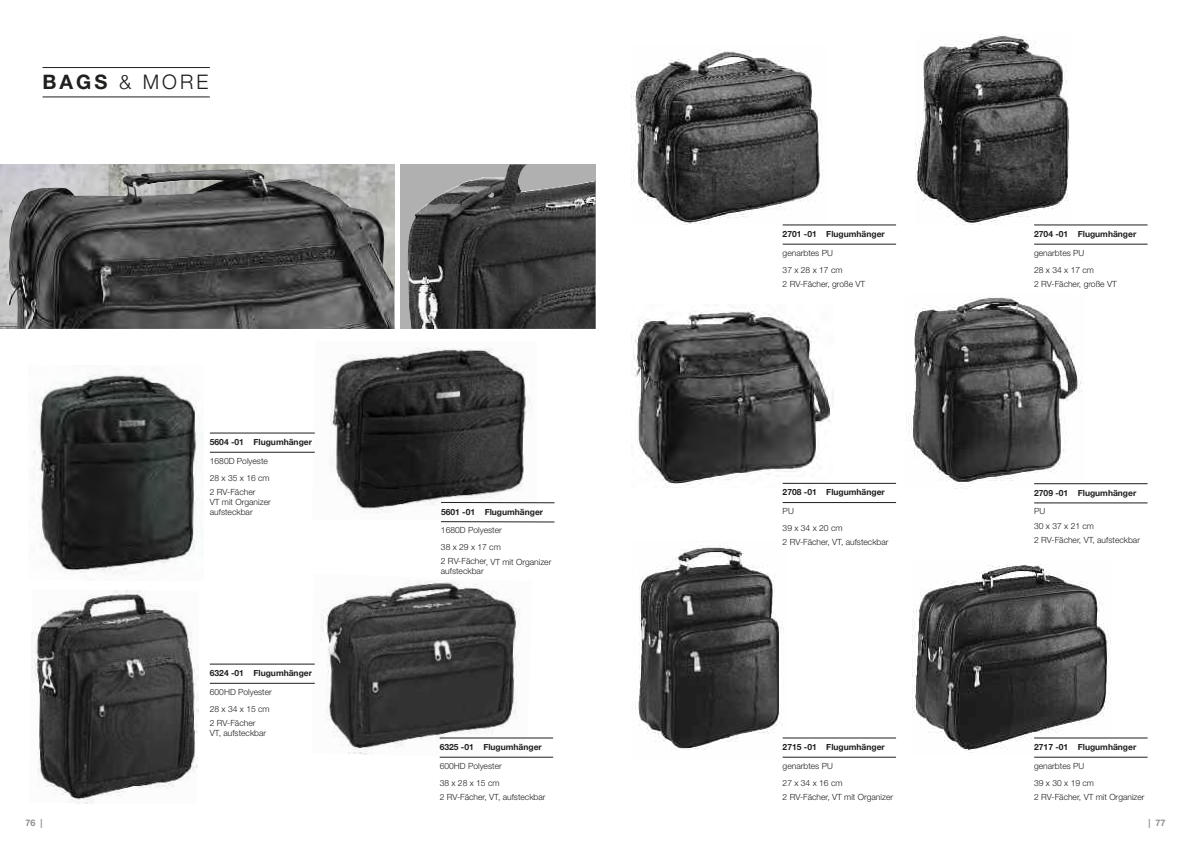
<style>
.page{position:relative;width:1191px;height:842px;background:#fff}
.page>*{position:absolute;margin:0;border:0;box-sizing:border-box;transform-origin:0 0}
.t1{font:300 20px "Helvetica Neue";color:#1f1f1e}
.t2{font:700 9px "Helvetica Neue";color:#8f8f8f}
.t3{font:300 8.5px/17.1px "Helvetica Neue";color:#1f1f1e}
.t4{font:700 8.5px "Helvetica Neue";color:#1f1f1e}
.s1{font-weight:700}
</style>
<div class="page">
<img style="left:638px;top:545px;width:149px;height:212px">
<img style="left:912px;top:564px;width:201px;height:189px">
<img style="left:631px;top:311px;width:202px;height:174px">
<img style="left:908px;top:297px;width:176px;height:191px">
<img style="left:915px;top:34px;width:155px;height:190px">
<img style="left:631px;top:49px;width:195px;height:176px">
<img style="left:31px;top:590px;width:168px;height:213px">
<img style="left:312px;top:580px;width:220px;height:175px">
<img style="left:313px;top:347px;width:224px;height:166px">
<img style="left:34px;top:375px;width:166px;height:198px">
<div style="left:400px;top:164px;width:195px;height:165px;background:#b0b0b1"></div>
<img style="left:407px;top:164px;width:188px;height:165px">
<img style="left:0;top:164px;width:394px;height:165px">
<img style="left:7px;top:169px;width:387px;height:160px">
<hr style="left:782px;top:483px;width:114px;height:1px;background:#1f1f1e">
<hr style="left:782px;top:502px;width:114px;height:1px;background:#1f1f1e">
<hr style="left:1034px;top:738px;width:113px;height:1px;background:#1f1f1e">
<hr style="left:1034px;top:757px;width:113px;height:1px;background:#1f1f1e">
<hr style="left:782px;top:738px;width:114px;height:1px;background:#1f1f1e">
<hr style="left:782px;top:757px;width:114px;height:1px;background:#1f1f1e">
<hr style="left:1034px;top:225px;width:113px;height:1px;background:#1f1f1e">
<hr style="left:1034px;top:244px;width:113px;height:1px;background:#1f1f1e">
<hr style="left:782px;top:225px;width:114px;height:1px;background:#1f1f1e">
<hr style="left:782px;top:244px;width:114px;height:1px;background:#1f1f1e">
<hr style="left:1034px;top:483px;width:113px;height:1px;background:#1f1f1e">
<hr style="left:1034px;top:503px;width:113px;height:1px;background:#1f1f1e">
<hr style="left:440px;top:738px;width:113px;height:1px;background:#1f1f1e">
<hr style="left:440px;top:757px;width:113px;height:1px;background:#1f1f1e">
<hr style="left:210px;top:664px;width:105px;height:1px;background:#1f1f1e">
<hr style="left:210px;top:683px;width:105px;height:1px;background:#1f1f1e">
<hr style="left:43px;top:67px;width:167px;height:1px;background:#1f1f1e">
<hr style="left:43px;top:97px;width:167px;height:1px;background:#1f1f1e">
<svg style="left:440px;top:502px;width:115px;height:1px"></svg>
<svg style="left:441px;top:521px;width:114px;height:1px"></svg>
<hr style="left:210px;top:433px;width:105px;height:1px;background:#1f1f1e">
<hr style="left:210px;top:452px;width:105px;height:1px;background:#1f1f1e">
<h1 class="t1" style="left:43px;top:70px;width:167px"><span class="s1">BAGS</span> &amp; MORE</h1>
<p class="t4" style="left:210px;top:437px;width:104px">5604 -01 Flugumhänger</p>
<p class="t3" style="left:210px;top:453px;width:61px">1680D Polyeste<br>28 x 35 x 16 cm</p>
<p class="t3" style="left:210px;top:488px;width:62px;line-height:10px">2 RV-Fächer<br>VT mit Organizer aufsteckbar</p>
<p class="t4" style="left:210px;top:668px;width:104px">6324 -01 Flugumhänger</p>
<p class="t3" style="left:210px;top:684px;width:64px">600HD Polyester<br>28 x 34 x 15 cm</p>
<p class="t3" style="left:210px;top:719px;width:58px;line-height:10px">2 RV-Fächer<br>VT, aufsteckbar</p>
<p class="t4" style="left:441px;top:506px;width:104px">5601 -01 Flugumhänger</p>
<p class="t3" style="left:441px;top:522px;width:62px">1680D Polyester<br>38 x 29 x 17 cm</p>
<p class="t3" style="left:441px;top:557px;width:112px;line-height:9.9px">2 RV-Fächer, VT mit Organizer aufsteckbar</p>
<p class="t4" style="left:440px;top:742px;width:104px">6325 -01 Flugumhänger</p>
<p class="t3" style="left:440px;top:758px;width:64px">600HD Polyester<br>38 x 28 x 15 cm</p>
<p class="t3" style="left:440px;top:789px;width:107px">2 RV-Fächer, VT, aufsteckbar</p>
<p class="t4" style="left:782px;top:229px;width:104px">2701 -01 Flugumhänger</p>
<p class="t3" style="left:782px;top:245px;width:61px">genarbtes PU<br>37 x 28 x 17 cm</p>
<p class="t3" style="left:782px;top:276px;width:84px">2 RV-Fächer, große VT</p>
<p class="t4" style="left:782px;top:487px;width:104px">2708 -01 Flugumhänger</p>
<p class="t3" style="left:782px;top:503px;width:61px">PU<br>39 x 34 x 20 cm</p>
<p class="t3" style="left:782px;top:534px;width:107px">2 RV-Fächer, VT, aufsteckbar</p>
<p class="t4" style="left:782px;top:742px;width:104px">2715 -01 Flugumhänger</p>
<p class="t3" style="left:782px;top:758px;width:61px">genarbtes PU<br>27 x 34 x 16 cm</p>
<p class="t3" style="left:782px;top:789px;width:112px">2 RV-Fächer, VT mit Organizer</p>
<p class="t4" style="left:1034px;top:229px;width:104px">2704 -01 Flugumhänger</p>
<p class="t3" style="left:1034px;top:245px;width:61px">genarbtes PU<br>28 x 34 x 17 cm</p>
<p class="t3" style="left:1034px;top:276px;width:84px">2 RV-Fächer, große VT</p>
<p class="t4" style="left:1034px;top:487px;width:104px">2709 -01 Flugumhänger</p>
<p class="t3" style="left:1034px;top:505px;width:107px;line-height:14.3px">PU<br>30 x 37 x 21 cm<br>2 RV-Fächer, VT, aufsteckbar</p>
<p class="t4" style="left:1034px;top:742px;width:104px">2717 -01 Flugumhänger</p>
<p class="t3" style="left:1034px;top:758px;width:61px">genarbtes PU<br>39 x 30 x 19 cm</p>
<p class="t3" style="left:1034px;top:789px;width:112px">2 RV-Fächer, VT mit Organizer</p>
<p class="t2" style="left:26px;top:817px;width:19px">76 |</p>
<p class="t2" style="left:1148px;top:817px;width:19px">| 77</p>
</div>
